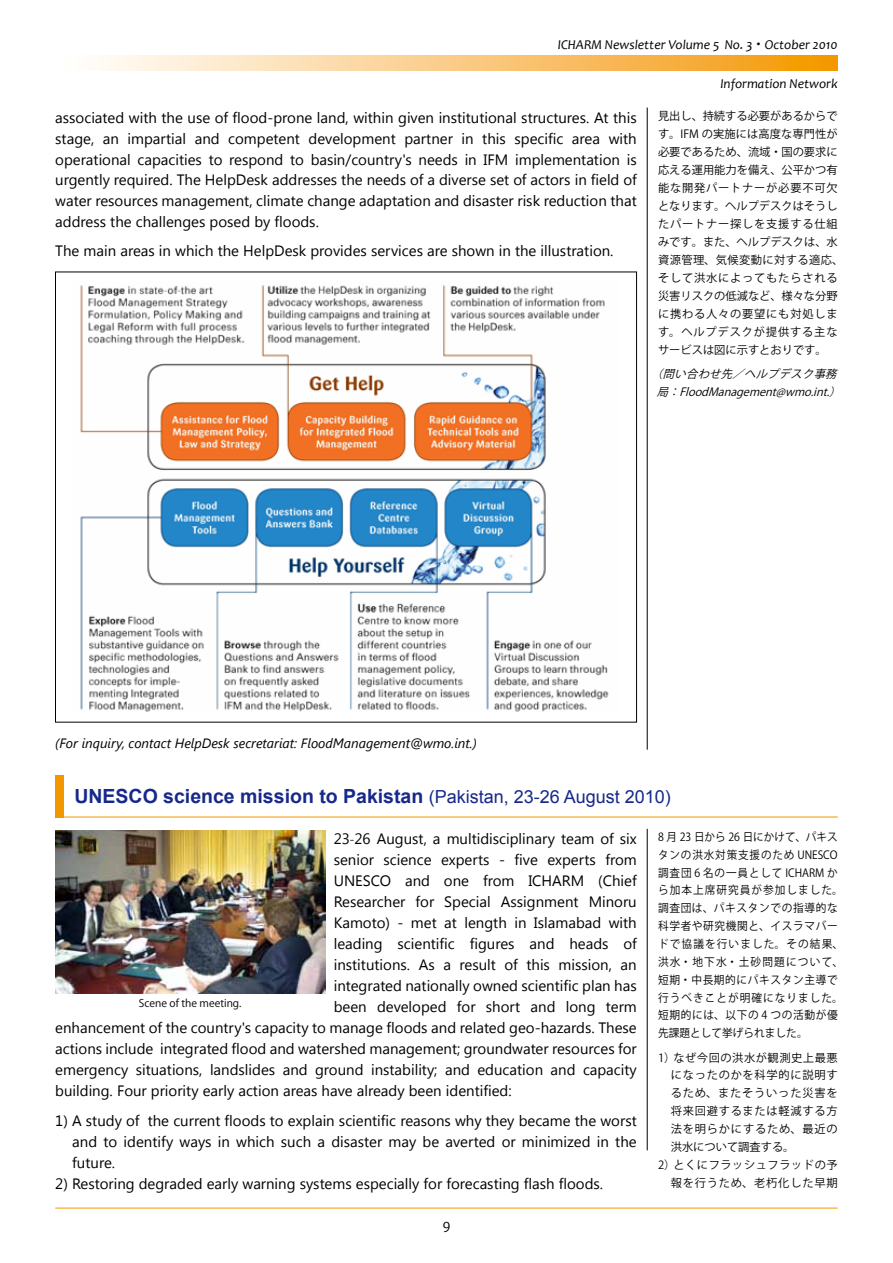
<style>
.page{position:relative;width:893px;height:1263px;background:#fff}
.page>*{position:absolute;margin:0;border:0;box-sizing:border-box;transform-origin:0 0}
.t1{font:700 19.5px "Arial";color:#17288b}
.t2{font:15px/20.9px "Segoe UI";color:#000;text-align:justify}
.t3{font:italic 13.5px "Segoe UI";color:#000}
.t4{font:italic 13.5px "Candara";color:#000}
.t5{font:13.5px "Koz Go Pro";color:#000}
.t6{font:11.25px/18px "Koz Go Pro";letter-spacing:.005em;color:#000}
.t7{font:11.25px/17.9px "Koz Go Pro";letter-spacing:.06em;color:#000;scale:.94 1}
.t8{font:11.25px "Koz Go Pro";letter-spacing:.06em;color:#000}
.t9{font:italic 11.25px/18px "Koz Go Pro";color:#000;text-align:center}
.t10{font:11.25px "Koz Go Pro";color:#000}
.t11{font:10.5px "Koz Go Pro";color:#000}
.s1{font-family:"Koz Min Pro";font-style:normal}
.s2{font-weight:400;font-size:18px}
.s3{font-family:"Koz Min Pro"}
</style>
<div class="page">
<svg style="left:99px;top:55px;width:739px;height:15px;background:#f9c97f"></svg>
<hr style="left:55px;top:1208px;width:783px;height:1px;background:#f39700">
<hr style="left:647px;top:108px;width:1px;height:642px;background:#000">
<hr style="left:647px;top:829px;width:1px;height:321px;background:#000">
<div style="left:55px;top:775px;width:9px;height:42px;background:#f39700"></div>
<hr style="left:55px;top:817px;width:783px;height:1px;background:#f39700">
<img style="left:80px;top:285px;width:529px;height:427px">
<img style="left:55px;top:831px;width:270px;height:163px">
<p class="t4" style="left:558px;top:36px;width:281px">ICHARM Newsletter Volume 5 No. 3 <span class="s1">・</span> October 2010</p>
<p class="t4" style="left:720px;top:75px;width:119px">Information Network</p>
<p class="t2" style="left:55px;top:106px;width:583px">associated with the use of flood-prone land, within given institutional structures. At this stage, an impartial and competent development partner in this specific area with operational capacities to respond to basin/country's needs in IFM implementation is urgently required. The HelpDesk addresses the needs of a diverse set of actors in field of water resources management, climate change adaptation and disaster risk reduction that address the challenges posed by floods.</p>
<p class="t2" style="left:55px;top:240px;width:560px">The main areas in which the HelpDesk provides services are shown in the illustration.</p>
<p class="t6" style="left:658px;top:107px;width:187px">見出し、持続する必要があるからです。IFM の実施には高度な専門性が必要であるため、流域・国の要求に応える運用能力を備え、公平かつ有能な開発パートナーが必要不可欠となります。ヘルプデスクはそうしたパートナー探しを支援する仕組みです。また、ヘルプデスクは、水資源管理、気候変動に対する適応、そして洪水によってもたらされる災害リスクの低減など、様々な分野に携わる人々の要望にも対処します。ヘルプデスクが提供する主なサービスは図に示すとおりです。</p>
<p class="t9" style="left:651px;top:366px;width:195px">（問い合わせ先／ヘルプデスク事務局：FloodManagement@wmo.int.）</p>
<p class="t3" style="left:55px;top:734px;width:423px">(For inquiry, contact HelpDesk secretariat: FloodManagement@wmo.int.)</p>
<h1 class="t1" style="left:74px;top:783px;width:598px">UNESCO science mission to Pakistan <span class="s2">(Pakistan, 23-26 August 2010)</span></h1>
<p class="t7" style="left:658px;top:828px;width:198px">8 月 23 日から 26 日にかけて、パキスタンの洪水対策支援のため UNESCO調査団 6 名の一員として ICHARM から加本上席研究員が参加しました。調査団は、パキスタンでの指導的な科学者や研究機関と、イスラマバードで協議を行いました。その結果、洪水・地下水・土砂問題について、短期・中長期的にパキスタン主導で行うべきことが明確になりました。短期的には、以下の 4 つの活動が優先課題として挙げられました。</p>
<p class="t8" style="left:658px;top:1050px;width:181px">1）なぜ今回の洪水が観測史上最悪</p>
<p class="t8" style="left:671px;top:1068px;width:168px">になったのかを科学的に説明す</p>
<p class="t8" style="left:671px;top:1086px;width:168px">るため、またそういった災害を</p>
<p class="t8" style="left:671px;top:1104px;width:168px">将来回避するまたは軽減する方</p>
<p class="t8" style="left:671px;top:1121px;width:168px">法を明らかにするため、最近の</p>
<p class="t10" style="left:671px;top:1139px;width:125px">洪水について調査する。</p>
<p class="t8" style="left:658px;top:1157px;width:181px">2）とくにフラッシュフラッドの予</p>
<p class="t8" style="left:671px;top:1175px;width:168px">報を行うため、老朽化した早期</p>
<p class="t2" style="left:334px;top:828px;width:305px">23<span class="s3">-</span>26 August, a multidisciplinary team of six</p>
<p class="t2" style="left:334px;top:849px;width:304px">senior science experts - five experts from</p>
<p class="t2" style="left:334px;top:870px;width:305px">UNESCO and one from ICHARM (Chief</p>
<p class="t2" style="left:334px;top:891px;width:305px">Researcher for Special Assignment Minoru</p>
<p class="t2" style="left:334px;top:912px;width:305px">Kamoto) - met at length in Islamabad with</p>
<p class="t2" style="left:334px;top:933px;width:305px">leading scientific figures and heads of</p>
<p class="t2" style="left:334px;top:954px;width:305px">institutions. As a result of this mission, an</p>
<p class="t2" style="left:334px;top:975px;width:305px">integrated nationally owned scientific plan has</p>
<p class="t2" style="left:334px;top:996px;width:305px">been developed for short and long term</p>
<p class="t2" style="left:55px;top:1017px;width:583px">enhancement of the country's capacity to manage floods and related geo-hazards. These</p>
<p class="t2" style="left:55px;top:1038px;width:583px">actions include integrated flood and watershed management; groundwater resources for</p>
<p class="t2" style="left:55px;top:1059px;width:583px">emergency situations, landslides and ground instability; and education and capacity</p>
<p class="t2" style="left:55px;top:1080px;width:458px">building. Four priority early action areas have already been identified:</p>
<p class="t2" style="left:72px;top:1109px;width:566px;text-indent:-17px">1) A study of the current floods to explain scientific reasons why they became the worst and to identify ways in which such a disaster may be averted or minimized in the future.</p>
<p class="t2" style="left:55px;top:1172px;width:549px">2) Restoring degraded early warning systems especially for forecasting flash floods.</p>
<p class="t11" style="left:139px;top:997px;width:104px">Scene of the meeting.</p>
<p class="t5" style="left:443px;top:1219px;width:9px">9</p>
</div>
